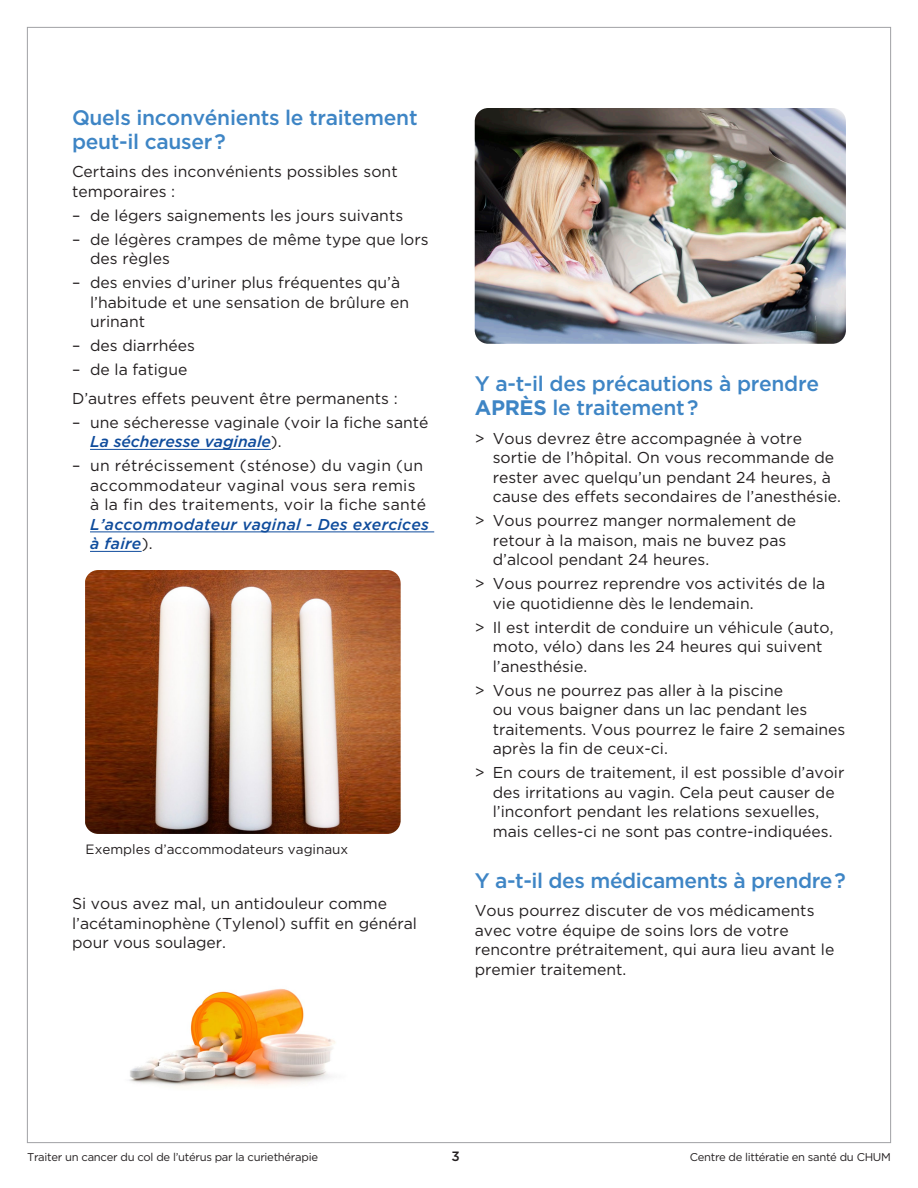
<style>
.page{position:relative;width:918px;height:1188px;background:#fff}
.page>*{position:absolute;margin:0;border:0;box-sizing:border-box;transform-origin:0 0}
.t1{font:500 21px/24px "Gotham";letter-spacing:-.015em;color:#3e85c5}
.t2{font:15.75px/19.5px "Gotham";color:#231f20}
.t3{font:italic 500 15.75px/19.5px "Gotham";letter-spacing:.015em;color:#0f4c9c}
.t4{font:13.5px "Gotham";color:#231f20}
.t5{font:500 13.5px "Gotham";color:#231f20}
.t6{font:11.25px "Gotham";letter-spacing:-.025em;color:#231f20}
.s1{font-weight:500;font-style:italic;color:#0f4c9c}
.s2{font-weight:400;font-style:normal;color:#231f20}
.s3{font-weight:700}
</style>
<div class="page">
<hr style="left:90px;top:449px;width:181px;height:1px;background:#0f4c9c">
<hr style="left:90px;top:532px;width:344px;height:1px;background:#0f4c9c">
<hr style="left:90px;top:551px;width:52px;height:1px;background:#0f4c9c">
<img style="left:85px;top:570px;width:316px;height:264px">
<img style="left:475px;top:108px;width:371px;height:236px">
<img style="left:129px;top:988px;width:207px;height:99px">
<h1 class="t1" style="left:72px;top:105px;width:347px">Quels inconvénients le traitement peut-il causer ?</h1>
<p class="t2" style="left:72px;top:162px;width:327px">Certains des inconvénients possibles sont temporaires :</p>
<p class="t2" style="left:72px;top:205px;width:333px">– de légers saignements les jours suivants</p>
<p class="t2" style="left:90px;top:229px;width:340px;text-indent:-18px">– de légères crampes de même type que lors des règles</p>
<p class="t2" style="left:90px;top:273px;width:321px;text-indent:-18px">– des envies d’uriner plus fréquentes qu’à l’habitude et une sensation de brûlure en urinant</p>
<p class="t2" style="left:72px;top:336px;width:125px">– des diarrhées</p>
<p class="t2" style="left:72px;top:355px;width:327px;line-height:28.5px">– de la fatigue<br>D’autres effets peuvent être permanents :</p>
<p class="t2" style="left:90px;top:412px;width:340px;text-indent:-18px">– une sécheresse vaginale (voir la fiche santé<br><span class="s1">La sécheresse vaginale</span>).</p>
<p class="t2" style="left:90px;top:456px;width:337px;text-indent:-18px">– un rétrécissement (sténose) du vagin (un accommodateur vaginal vous sera remis à la fin des traitements, voir la fiche santé</p>
<p class="t3" style="left:90px;top:514px;width:340px">L’accommodateur vaginal - Des exercices à faire<span class="s2">).</span></p>
<p class="t4" style="left:86px;top:841px;width:264px">Exemples d’accommodateurs vaginaux</p>
<p class="t2" style="left:72px;top:894px;width:347px">Si vous avez mal, un antidouleur comme l’acétaminophène (Tylenol) suffit en général pour vous soulager.</p>
<h1 class="t1" style="left:475px;top:372px;width:346px">Y a-t-il des précautions à prendre<br><span class="s3">APRÈS</span> le traitement ?</h1>
<p class="t2" style="left:493px;top:428px;width:350px;text-indent:-18px">&gt; Vous devrez être accompagnée à votre sortie de l’hôpital. On vous recommande de rester avec quelqu’un pendant 24 heures, à cause des effets secondaires de l’anesthésie.</p>
<p class="t2" style="left:493px;top:511px;width:305px;text-indent:-18px">&gt; Vous pourrez manger normalement de retour à la maison, mais ne buvez pas d’alcool pendant 24 heures.</p>
<p class="t2" style="left:493px;top:574px;width:334px;text-indent:-18px">&gt; Vous pourrez reprendre vos activités de la vie quotidienne dès le lendemain.</p>
<p class="t2" style="left:493px;top:617px;width:342px;text-indent:-18px">&gt; Il est interdit de conduire un véhicule (auto, moto, vélo) dans les 24 heures qui suivent l’anesthésie.</p>
<p class="t2" style="left:493px;top:680px;width:354px;text-indent:-18px">&gt; Vous ne pourrez pas aller à la piscine<br>ou vous baigner dans un lac pendant les traitements. Vous pourrez le faire 2 semaines après la fin de ceux-ci.</p>
<p class="t2" style="left:475px;top:763px;width:371px;text-align:center">&gt; En cours de traitement, il est possible d’avoir des irritations au vagin. Cela peut causer de l’inconfort pendant les relations sexuelles,<br>mais celles-ci ne sont pas contre-indiquées.</p>
<h1 class="t1" style="left:475px;top:868px;width:373px">Y a-t-il des médicaments à prendre ?</h1>
<p class="t2" style="left:475px;top:901px;width:361px">Vous pourrez discuter de vos médicaments avec votre équipe de soins lors de votre rencontre prétraitement, qui aura lieu avant le premier traitement.</p>
<p class="t6" style="left:27px;top:1150px;width:293px">Traiter un cancer du col de l’utérus par la curiethérapie</p>
<p class="t5" style="left:451px;top:1147px;width:10px">3</p>
<p class="t6" style="left:690px;top:1150px;width:203px">Centre de littératie en santé du CHUM</p>
</div>
